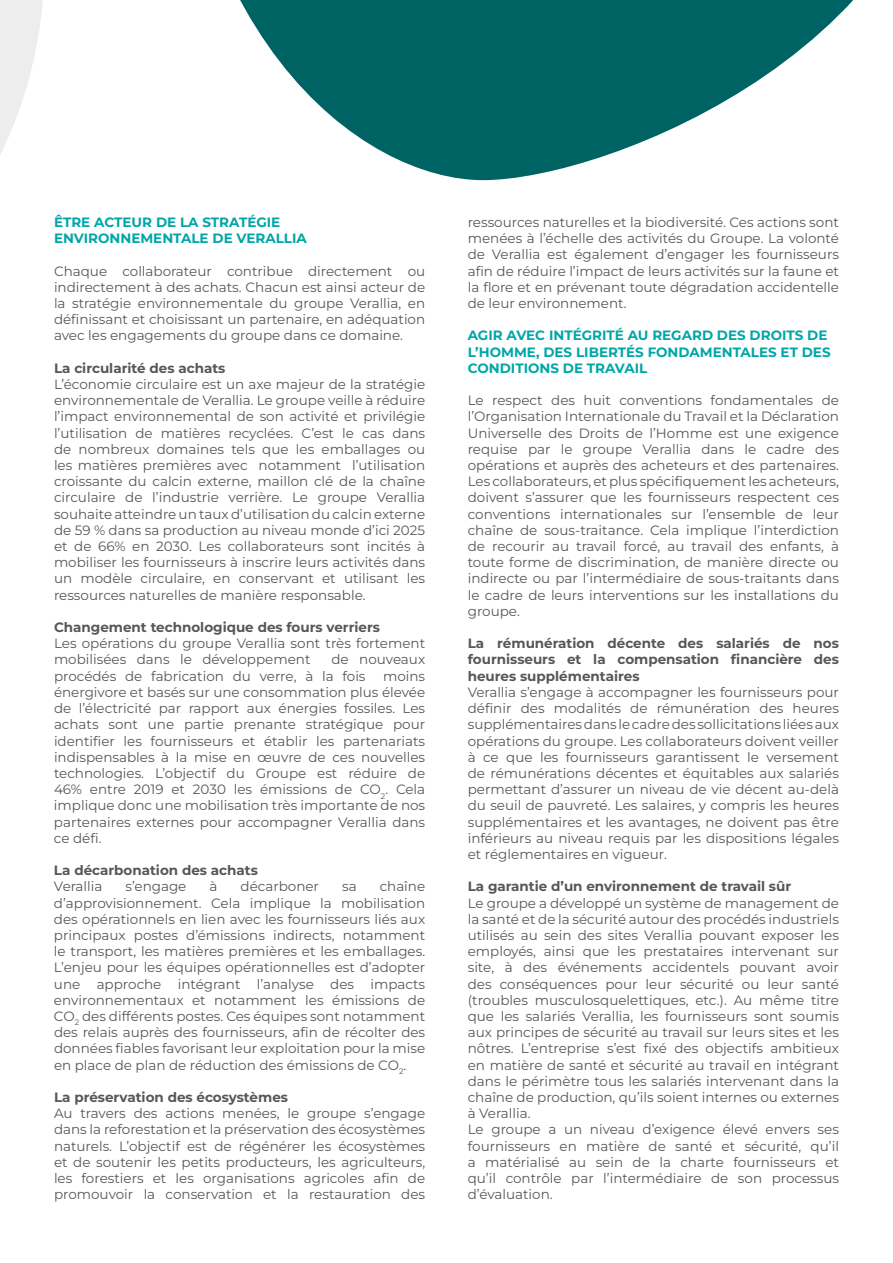
<style>
.page{position:relative;width:893px;height:1263px;background:#fff}
.page>*{position:absolute;margin:0;border:0;box-sizing:border-box;transform-origin:0 0}
.t1{font:13.5px/16.2px "Montserrat";color:#575756;text-align:justify}
.t2{font:700 13.5px/16.2px "Montserrat";color:#575756;text-align:justify}
.t3{font:700 13.5px/16.2px "Montserrat";color:#00a6a6}
</style>
<div class="page">
<svg style="left:0;top:0;width:43px;height:154px;fill:#ededed"></svg>
<svg style="left:240px;top:0;width:614px;height:180px;fill:#006363"></svg>
<p class="t3" style="left:54px;top:214px;width:254px">ÊTRE ACTEUR DE LA STRATÉGIE<br>ENVIRONNEMENTALE DE VERALLIA</p>
<p class="t1" style="left:54px;top:262px;width:373px">Chaque collaborateur contribue directement ou indirectement à des achats. Chacun est ainsi acteur de la stratégie environnementale du groupe Verallia, en définissant et choisissant un partenaire, en adéquation avec les engagements du groupe dans ce domaine.</p>
<p class="t2" style="left:54px;top:360px;width:173px">La circularité des achats</p>
<p class="t1" style="left:54px;top:376px;width:373px">L’économie circulaire est un axe majeur de la stratégie environnementale de Verallia. Le groupe veille à réduire l’impact environnemental de son activité et privilégie l’utilisation de matières recyclées. C’est le cas dans de nombreux domaines tels que les emballages ou les matières premières avec notamment l’utilisation croissante du calcin externe, maillon clé de la chaîne circulaire de l’industrie verrière. Le groupe Verallia souhaite atteindre un taux d’utilisation du calcin externe de 59 % dans sa production au niveau monde d’ici 2025 et de 66% en 2030. Les collaborateurs sont incités à mobiliser les fournisseurs à inscrire leurs activités dans un modèle circulaire, en conservant et utilisant les ressources naturelles de manière responsable.</p>
<p class="t2" style="left:54px;top:619px;width:328px">Changement technologique des fours verriers</p>
<p class="t1" style="left:54px;top:635px;width:373px">Les opérations du groupe Verallia sont très fortement mobilisées dans le développement</p>
<p class="t1" style="left:54px;top:651px;width:373px;text-indent:277px">de nouveaux procédés de fabrication du verre, à la fois</p>
<p class="t1" style="left:54px;top:667px;width:373px;text-indent:329px">moins énergivore et basés sur une consommation plus élevée de l’électricité par rapport aux énergies fossiles. Les achats sont une partie prenante stratégique pour identifier les fournisseurs et établir les partenariats indispensables à la mise en œuvre de ces nouvelles technologies. L’objectif du Groupe est réduire de 46% entre 2019 et 2030 les émissions de CO<sub>2</sub>. Cela implique donc une mobilisation très importante de nos partenaires externes pour accompagner Verallia dans ce défi.</p>
<p class="t2" style="left:54px;top:862px;width:205px">La décarbonation des achats</p>
<p class="t1" style="left:54px;top:878px;width:50px">Verallia</p>
<p class="t1" style="left:125px;top:878px;width:62px">s’engage</p>
<p class="t1" style="left:210px;top:878px;width:9px">à</p>
<p class="t1" style="left:241px;top:878px;width:80px">décarboner</p>
<p class="t1" style="left:342px;top:878px;width:16px">sa</p>
<p class="t1" style="left:54px;top:878px;width:373px;text-indent:326px">chaîne d’approvisionnement. Cela implique la mobilisation des opérationnels en lien avec les fournisseurs liés aux principaux postes d’émissions indirects, notamment le transport, les matières premières et les emballages.<br>L’enjeu pour les équipes opérationnelles est d’adopter une approche intégrant l’analyse des impacts environnementaux et notamment les émissions de CO<sub>2</sub> des différents postes. Ces équipes sont notamment des relais auprès des fournisseurs, afin de récolter des données fiables favorisant leur exploitation pour la mise en place de plan de réduction des émissions de CO<sub>2</sub>.</p>
<p class="t2" style="left:54px;top:1089px;width:236px">La préservation des écosystèmes</p>
<p class="t1" style="left:54px;top:1105px;width:373px">Au travers des actions menées, le groupe s’engage dans la reforestation et la préservation des écosystèmes naturels. L’objectif est de régénérer les écosystèmes et de soutenir les petits producteurs, les agriculteurs, les forestiers et les organisations agricoles afin de promouvoir la conservation et la restauration des</p>
<p class="t1" style="left:468px;top:214px;width:373px">ressources naturelles et la biodiversité. Ces actions sont menées à l’échelle des activités du Groupe. La volonté de Verallia est également d’engager les fournisseurs afin de réduire l’impact de leurs activités sur la faune et la flore et en prévenant toute dégradation accidentelle de leur environnement.</p>
<p class="t3" style="left:468px;top:327px;width:364px">AGIR AVEC INTÉGRITÉ AU REGARD DES DROITS DE<br>L’HOMME, DES LIBERTÉS FONDAMENTALES ET DES<br>CONDITIONS DE TRAVAIL</p>
<p class="t1" style="left:468px;top:392px;width:373px">Le respect des huit conventions fondamentales de l’Organisation Internationale du Travail et la Déclaration Universelle des Droits de l’Homme est une exigence requise par le groupe Verallia dans le cadre des opérations et auprès des acheteurs et des partenaires.<br>Les collaborateurs, et plus spécifiquement les acheteurs, doivent s’assurer que les fournisseurs respectent ces conventions internationales sur l’ensemble de leur chaîne de sous-traitance. Cela implique l’interdiction de recourir au travail forcé, au travail des enfants, à toute forme de discrimination, de manière directe ou indirecte ou par l’intermédiaire de sous-traitants dans le cadre de leurs interventions sur les installations du groupe.</p>
<p class="t2" style="left:468px;top:635px;width:373px">La rémunération décente des salariés de nos fournisseurs et la compensation financière des heures supplémentaires</p>
<p class="t1" style="left:468px;top:684px;width:373px">Verallia s’engage à accompagner les fournisseurs pour définir des modalités de rémunération des heures supplémentaires dans le cadre des sollicitations liées aux opérations du groupe. Les collaborateurs doivent veiller à ce que les fournisseurs garantissent le versement de rémunérations décentes et équitables aux salariés permettant d’assurer un niveau de vie décent au-delà du seuil de pauvreté. Les salaires, y compris les heures supplémentaires et les avantages, ne doivent pas être inférieurs au niveau requis par les dispositions légales et réglementaires en vigueur.</p>
<p class="t2" style="left:468px;top:878px;width:325px">La garantie d’un environnement de travail sûr</p>
<p class="t1" style="left:468px;top:894px;width:373px;text-align:left">Le groupe a développé un système de management de la santé et de la sécurité autour des procédés industriels utilisés au sein des sites Verallia pouvant exposer les employés, ainsi que les prestataires intervenant sur site, à des événements accidentels pouvant avoir des conséquences pour leur sécurité ou leur santé (troubles musculosquelettiques, etc.). Au même titre que les salariés Verallia, les fournisseurs sont soumis aux principes de sécurité au travail sur leurs sites et les nôtres. L’entreprise s’est fixé des objectifs ambitieux en matière de santé et sécurité au travail en intégrant dans le périmètre tous les salariés intervenant dans la chaîne de production, qu’ils soient internes ou externes à Verallia.<br>Le groupe a un niveau d’exigence élevé envers ses fournisseurs en matière de santé et sécurité, qu’il a matérialisé au sein de la charte fournisseurs et qu’il contrôle par l’intermédiaire de son processus d’évaluation.</p>
</div>
